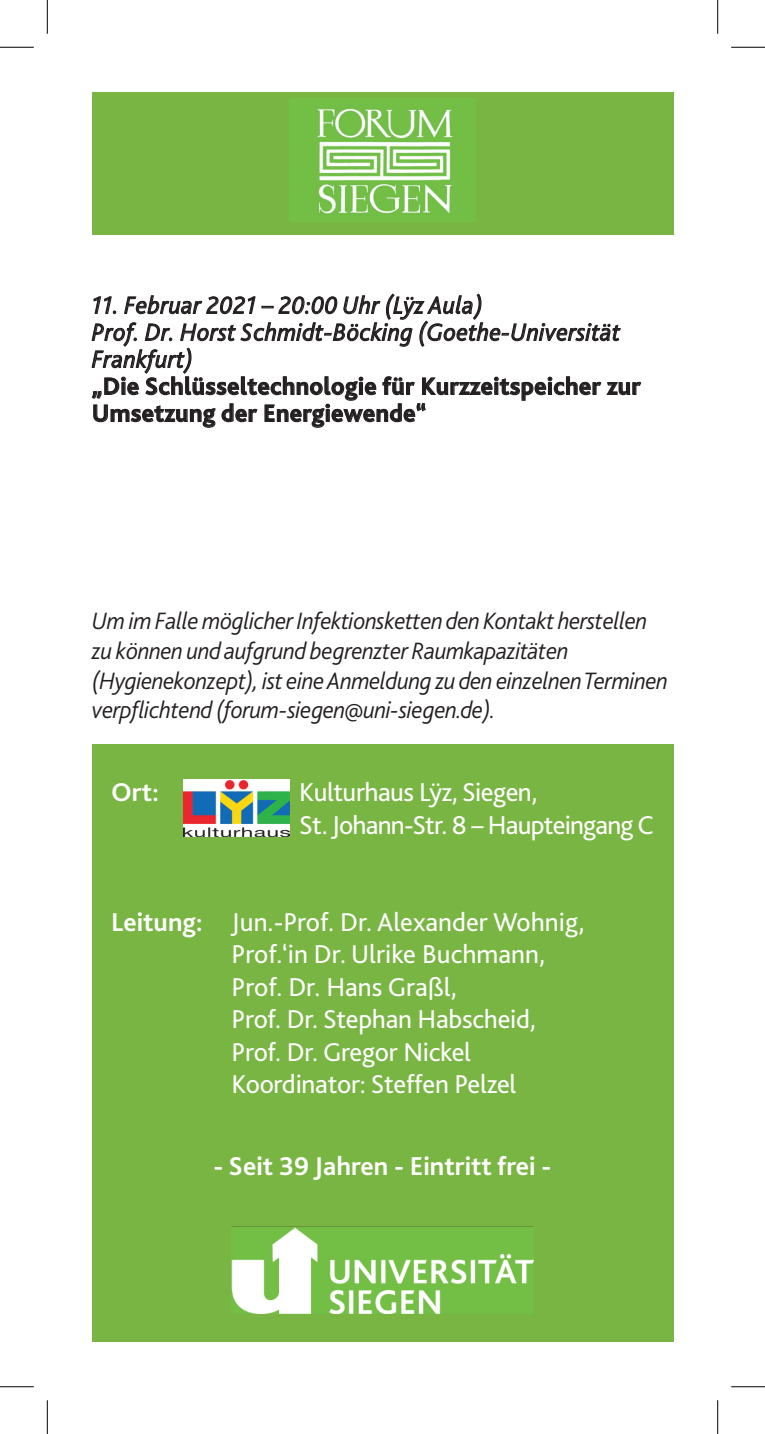
<style>
.page{position:relative;width:765px;height:1434px;background:#fff}
.page>*{position:absolute;margin:0;border:0;box-sizing:border-box;transform-origin:0 0}
.t1{font:27px/32.4px "Bliss 2";letter-spacing:-.01em;color:#fff}
.t2{font:27px/32.4px "Bliss 2";letter-spacing:-.03em;color:#fff}
.t3{font:700 27px "Bliss 2";color:#fff}
.t4{font:italic 300 24.75px/29.7px "Bliss 2";letter-spacing:-.02em;color:#231f20}
.t5{font:italic 300 24.75px/27px "Bliss 2";letter-spacing:.02em;color:#231f20}
.t6{font:700 24.75px/27px "Bliss 2";letter-spacing:.02em;color:#231f20}
.s1{font-weight:700}
</style>
<div class="page">
<div style="left:92px;top:92px;width:580px;height:142px;background:#78b542"></div>
<div style="left:92px;top:745px;width:580px;height:597px;background:#78b542"></div>
<svg style="left:91px;top:293px;width:550px;height:135px"></svg>
<img style="left:231px;top:1227px;width:302px;height:86px">
<img style="left:184px;top:779px;width:105px;height:58px">
<img style="left:316px;top:108px;width:137px;height:106px">
<hr style="left:0;top:47px;width:34px;height:1px;background:#000">
<hr style="left:730px;top:47px;width:34px;height:1px;background:#000">
<hr style="left:0;top:1386px;width:34px;height:1px;background:#000">
<hr style="left:730px;top:1386px;width:34px;height:1px;background:#000">
<hr style="left:47px;top:0;width:1px;height:34px;background:#000">
<hr style="left:47px;top:1400px;width:1px;height:34px;background:#000">
<hr style="left:717px;top:0;width:1px;height:34px;background:#000">
<hr style="left:717px;top:1400px;width:1px;height:34px;background:#000">
<p class="t5" style="left:92px;top:291px;width:529px">11. Februar 2021 – 20:00 Uhr (Lÿz Aula)<br>Prof. Dr. Horst Schmidt-Böcking (Goethe-Universität<br>Frankfurt)</p>
<p class="t6" style="left:92px;top:372px;width:550px">„Die Schlüsseltechnologie für Kurzzeitspeicher zur<br>Umsetzung der Energiewende“</p>
<p class="t4" style="left:92px;top:606px;width:577px">Um im Falle möglicher Infektionsketten den Kontakt herstellen zu können und aufgrund begrenzter Raumkapazitäten (Hygienekonzept), ist eine Anmeldung zu den einzelnen Terminen verpflichtend (forum-siegen@uni-siegen.de).</p>
<p class="t3" style="left:111px;top:776px;width:49px">Ort:</p>
<p class="t2" style="left:299px;top:775px;width:356px">Kulturhaus Lÿz, Siegen,<br>St. Johann-Str. 8 – Haupteingang C</p>
<p class="t1" style="left:231px;top:905px;width:354px;text-indent:-120px"><span class="s1">Leitung:</span> Jun.-Prof. Dr. Alexander Wohnig,<br>Prof.‘in Dr. Ulrike Buchmann,<br>Prof. Dr. Hans Graßl,<br>Prof. Dr. Stephan Habscheid,<br>Prof. Dr. Gregor Nickel<br>Koordinator: Steffen Pelzel</p>
<p class="t3" style="left:213px;top:1149px;width:339px">- Seit 39 Jahren - Eintritt frei -</p>
</div>
